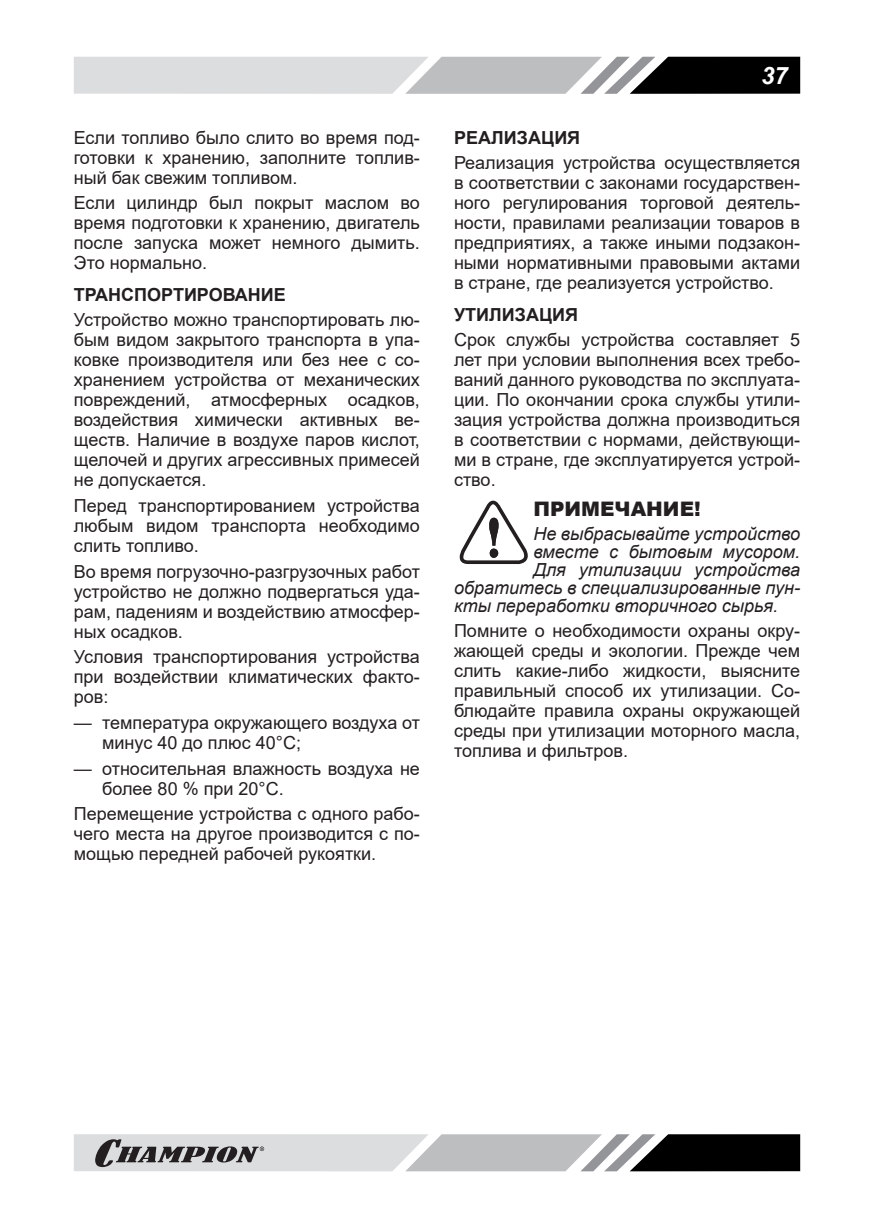
<style>
.page{position:relative;width:874px;height:1225px;background:#fff}
.page>*{position:absolute;margin:0;border:0;box-sizing:border-box;transform-origin:0 0}
.t1{font:italic 700 24px "Arial";color:#fff}
.t2{font:900 20px "Arial";color:#231f20}
.t3{font:18px/20px "Arial";color:#231f20;text-align:justify}
.t4{font:italic 18px "Arial";color:#231f20}
.t5{font:700 18px "Arial";color:#231f20}
</style>
<div class="page">
<svg style="left:74px;top:57px;width:725px;height:37px"></svg>
<svg style="left:74px;top:1134px;width:725px;height:37px"></svg>
<svg style="left:459px;top:500px;width:69px;height:64px"></svg>
<p class="t3" style="left:74px;top:127px;width:347px">Если топливо было слито во время под&shy;готовки к хранению, заполните топлив&shy;ный бак свежим топливом.</p>
<p class="t3" style="left:74px;top:193px;width:347px">Если цилиндр был покрыт маслом во время подготовки к хранению, двигатель после запуска может немного дымить.<br>Это нормально.</p>
<p class="t5" style="left:74px;top:282px;width:213px">ТРАНСПОРТИРОВАНИЕ</p>
<p class="t3" style="left:74px;top:310px;width:347px">Устройство можно транспортировать лю&shy;бым видом закрытого транспорта в упа&shy;ковке производителя или без нее с со&shy;хранением устройства от механических повреждений, атмосферных осадков, воздействия химически активных ве&shy;ществ. Наличие в воздухе паров кислот, щелочей и других агрессивных примесей не допускается.</p>
<p class="t3" style="left:74px;top:495px;width:347px">Перед транспортированием устройства любым видом транспорта необходимо слить топливо.</p>
<p class="t3" style="left:74px;top:561px;width:347px">Во время погрузочно-разгрузочных работ устройство не должно подвергаться уда&shy;рам, падениям и воздействию атмосфер&shy;ных осадков.</p>
<p class="t3" style="left:74px;top:647px;width:347px">Условия транспортирования устройства при воздействии климатических факто&shy;ров:</p>
<p class="t3" style="left:102px;top:712px;width:319px;text-indent:-28px">— температура окружающего воздуха от минус 40 до плюс 40°С;</p>
<p class="t3" style="left:102px;top:758px;width:319px;text-indent:-28px">— относительная влажность воздуха не более 80 % при 20°С.</p>
<p class="t3" style="left:74px;top:804px;width:347px">Перемещение устройства с одного рабо&shy;чего места на другое производится с по&shy;мощью передней рабочей рукоятки.</p>
<h1 class="t1" style="left:760px;top:61px;width:28px">37</h1>
<p class="t5" style="left:454px;top:125px;width:128px">РЕАЛИЗАЦИЯ</p>
<p class="t3" style="left:454px;top:153px;width:347px">Реализация устройства осуществляется в соответствии с законами государствен&shy;ного регулирования торговой деятель&shy;ности, правилами реализации товаров в предприятиях, а также иными подзакон&shy;ными нормативными правовыми актами в стране, где реализуется устройство.</p>
<p class="t5" style="left:454px;top:302px;width:126px">УТИЛИЗАЦИЯ</p>
<p class="t3" style="left:454px;top:330px;width:347px">Срок службы устройства составляет 5 лет при условии выполнения всех требо&shy;ваний данного руководства по эксплуата&shy;ции. По окончании срока службы утили&shy;зация устройства должна производиться в соответствии с нормами, действующи&shy;ми в стране, где эксплуатируется устрой&shy;ство.</p>
<p class="t2" style="left:533px;top:494px;width:169px">ПРИМЕЧАНИЕ!</p>
<p class="t4" style="left:533px;top:522px;width:268px">Не выбрасывайте устройство</p>
<p class="t4" style="left:533px;top:540px;width:268px">вместе с бытовым мусором.</p>
<p class="t4" style="left:533px;top:558px;width:268px">Для утилизации устройства</p>
<p class="t4" style="left:454px;top:576px;width:347px">обратитесь в специализированные пун-</p>
<p class="t4" style="left:454px;top:594px;width:325px">кты переработки вторичного сырья.</p>
<p class="t3" style="left:454px;top:621px;width:347px">Помните о необходимости охраны окру&shy;жающей среды и экологии. Прежде чем слить какие-либо жидкости, выясните правильный способ их утилизации. Со&shy;блюдайте правила охраны окружающей среды при утилизации моторного масла, топлива и фильтров.</p>
</div>
